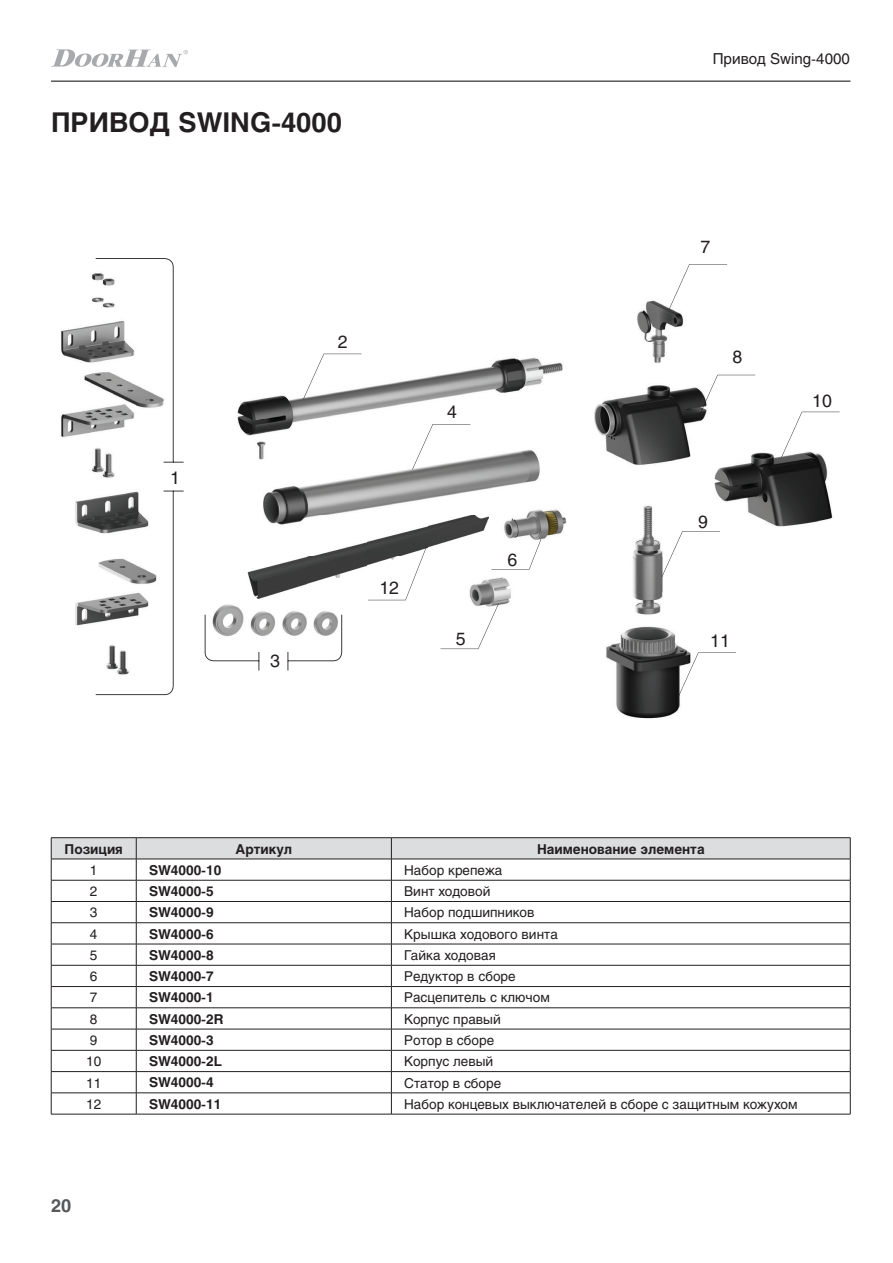
<style>
.page{position:relative;width:893px;height:1263px;background:#fff}
.page>*{position:absolute;margin:0;border:0;box-sizing:border-box;transform-origin:0 0}
.t1{font:700 27px "Helios";color:#231f20}
.t2{font:700 18px "Helios";color:#57585a}
.t3{font:17.55px "Helios";color:#231f20}
.t4{font:15px "Helios";color:#231f20}
.t5{font:13.5px "Helios";color:#231f20}
.t6{font:700 13.5px "Helios";color:#231f20}
</style>
<div class="page">
<hr style="left:51px;top:80px;width:799px;height:2px;background:#57585a">
<svg style="left:51px;top:49px;width:137px;height:18px"></svg>
<img style="left:61px;top:258px;width:779px;height:461px">
<svg style="left:96px;top:258px;width:246px;height:437px"></svg>
<svg style="left:303px;top:354px;width:58px;height:45px"></svg>
<svg style="left:669px;top:264px;width:58px;height:46px"></svg>
<svg style="left:412px;top:424px;width:58px;height:46px"></svg>
<svg style="left:697px;top:375px;width:58px;height:45px"></svg>
<svg style="left:440px;top:603px;width:59px;height:46px"></svg>
<svg style="left:491px;top:539px;width:50px;height:31px"></svg>
<svg style="left:662px;top:531px;width:58px;height:46px"></svg>
<svg style="left:678px;top:652px;width:58px;height:46px"></svg>
<svg style="left:781px;top:412px;width:59px;height:45px"></svg>
<img style="left:247px;top:515px;width:241px;height:83px">
<svg style="left:368px;top:545px;width:59px;height:55px"></svg>
<hr style="left:51px;top:837px;width:85px;height:1px;background:#231f20">
<hr style="left:136px;top:837px;width:255px;height:1px;background:#231f20">
<hr style="left:391px;top:837px;width:459px;height:1px;background:#231f20">
<svg style="left:51px;top:838px;width:800px;height:276px"></svg>
<hr style="left:51px;top:1114px;width:85px;height:1px;background:#231f20">
<hr style="left:136px;top:1114px;width:255px;height:1px;background:#231f20">
<hr style="left:391px;top:1114px;width:459px;height:1px;background:#231f20">
<h1 class="t1" style="left:51px;top:107px;width:292px">ПРИВОД SWING-4000</h1>
<p class="t3" style="left:170px;top:467px;width:11px">1</p>
<p class="t3" style="left:338px;top:331px;width:11px">2</p>
<p class="t3" style="left:270px;top:651px;width:11px">3</p>
<p class="t3" style="left:379px;top:577px;width:21px">12</p>
<p class="t4" style="left:713px;top:50px;width:139px">Привод Swing-4000</p>
<p class="t3" style="left:447px;top:402px;width:11px">4</p>
<p class="t3" style="left:507px;top:549px;width:11px">6</p>
<p class="t3" style="left:700px;top:237px;width:11px">7</p>
<p class="t3" style="left:732px;top:347px;width:11px">8</p>
<p class="t3" style="left:698px;top:511px;width:11px">9</p>
<p class="t3" style="left:456px;top:628px;width:11px">5</p>
<p class="t3" style="left:710px;top:630px;width:21px">11</p>
<p class="t3" style="left:812px;top:390px;width:21px">10</p>
<p class="t6" style="left:65px;top:841px;width:60px">Позиция</p>
<p class="t6" style="left:236px;top:841px;width:58px">Артикул</p>
<p class="t6" style="left:537px;top:841px;width:169px">Наименование элемента</p>
<p class="t5" style="left:90px;top:862px;width:9px">1</p>
<p class="t6" style="left:149px;top:862px;width:74px">SW4000-10</p>
<p class="t5" style="left:404px;top:862px;width:100px">Набор крепежа</p>
<p class="t5" style="left:90px;top:883px;width:9px">2</p>
<p class="t6" style="left:149px;top:883px;width:66px">SW4000-5</p>
<p class="t5" style="left:404px;top:883px;width:88px">Винт ходовой</p>
<p class="t5" style="left:90px;top:904px;width:9px">3</p>
<p class="t6" style="left:149px;top:905px;width:66px">SW4000-9</p>
<p class="t5" style="left:404px;top:904px;width:132px">Набор подшипников</p>
<p class="t5" style="left:90px;top:926px;width:9px">4</p>
<p class="t6" style="left:149px;top:926px;width:66px">SW4000-6</p>
<p class="t5" style="left:404px;top:926px;width:155px">Крышка ходового винта</p>
<p class="t5" style="left:90px;top:947px;width:9px">5</p>
<p class="t6" style="left:149px;top:947px;width:66px">SW4000-8</p>
<p class="t5" style="left:404px;top:947px;width:93px">Гайка ходовая</p>
<p class="t5" style="left:90px;top:968px;width:9px">6</p>
<p class="t6" style="left:149px;top:968px;width:66px">SW4000-7</p>
<p class="t5" style="left:404px;top:968px;width:113px">Редуктор в сборе</p>
<p class="t5" style="left:90px;top:990px;width:9px">7</p>
<p class="t6" style="left:149px;top:990px;width:66px">SW4000-1</p>
<p class="t5" style="left:404px;top:990px;width:147px">Расцепитель с ключом</p>
<p class="t5" style="left:90px;top:1011px;width:9px">8</p>
<p class="t6" style="left:149px;top:1011px;width:76px">SW4000-2R</p>
<p class="t5" style="left:404px;top:1011px;width:98px">Корпус правый</p>
<p class="t5" style="left:90px;top:1032px;width:9px">9</p>
<p class="t6" style="left:149px;top:1032px;width:66px">SW4000-3</p>
<p class="t5" style="left:404px;top:1032px;width:91px">Ротор в сборе</p>
<p class="t5" style="left:86px;top:1053px;width:17px">10</p>
<p class="t6" style="left:149px;top:1053px;width:75px">SW4000-2L</p>
<p class="t5" style="left:404px;top:1053px;width:91px">Корпус левый</p>
<p class="t5" style="left:86px;top:1075px;width:17px">11</p>
<p class="t6" style="left:149px;top:1075px;width:66px">SW4000-4</p>
<p class="t5" style="left:404px;top:1075px;width:99px">Статор в сборе</p>
<p class="t5" style="left:86px;top:1096px;width:17px">12</p>
<p class="t6" style="left:149px;top:1096px;width:74px">SW4000-11</p>
<p class="t5" style="left:404px;top:1096px;width:395px">Набор концевых выключателей в сборе с защитным кожухом</p>
<h2 class="t2" style="left:51px;top:1195px;width:22px">20</h2>
</div>
